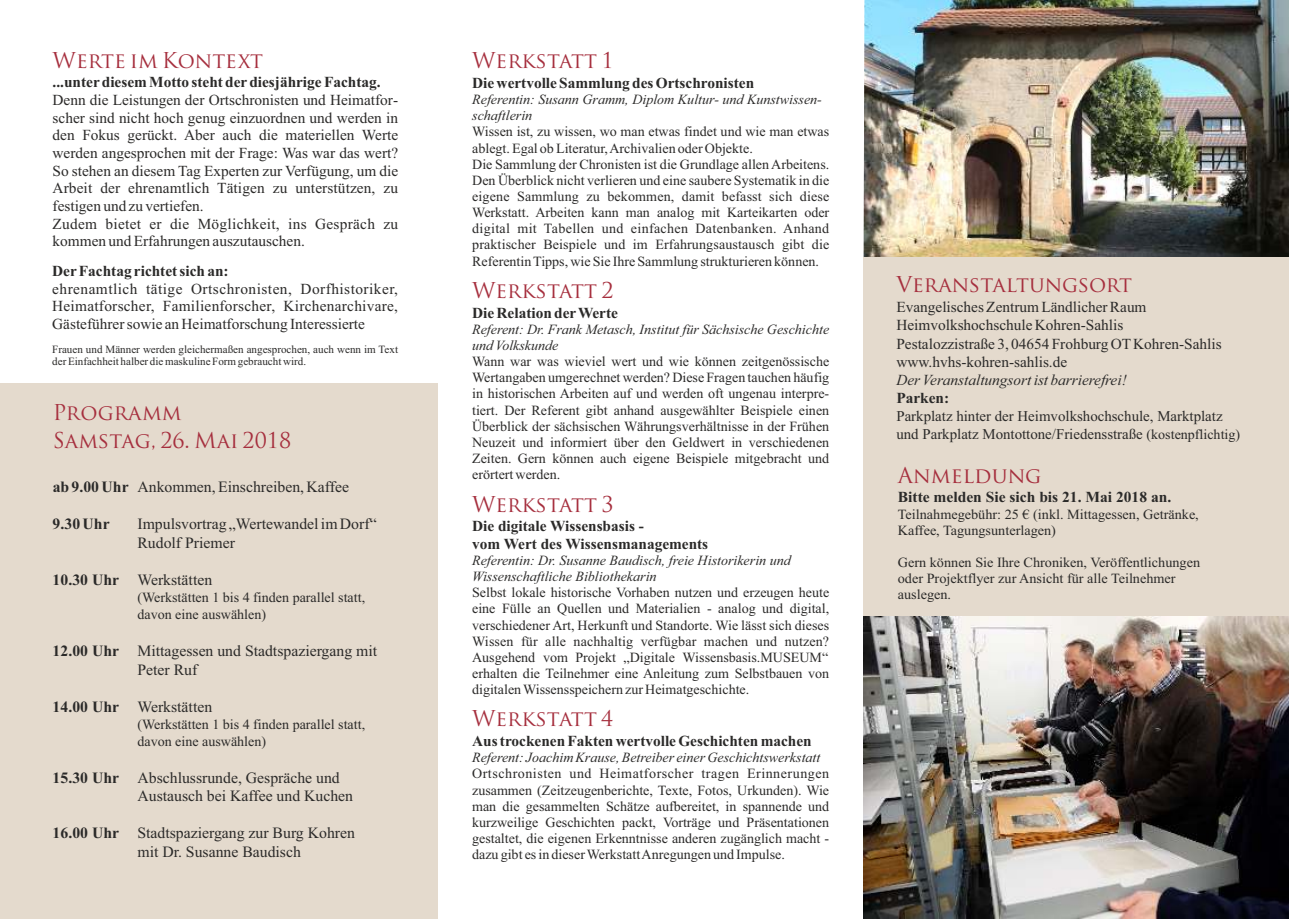
<style>
.page{position:relative;width:1289px;height:919px;background:#fff}
.page>*{position:absolute;margin:0;border:0;box-sizing:border-box;transform-origin:0 0}
.t1{font:21.3px/28.5px "Trajan Pro";color:#a62f3e}
.t2{font:15.75px/18.6px "Times New Roman";color:#2b2a29}
.t3{font:700 15.75px "Times New Roman";color:#2b2a29}
.t4{font:15.3px/17.7px "Times New Roman";color:#2b2a29}
.t5{font:700 15.3px/17.4px "Times New Roman";color:#2b2a29}
.t6{font:15.3px/17.7px "Times New Roman";letter-spacing:.02em;color:#2b2a29}
.t7{font:14.85px/17.9px "Times New Roman";color:#2b2a29}
.t8{font:14.1px/16.2px "Times New Roman";color:#2b2a29}
.t9{font:11.1px/12.8px "Times New Roman";color:#2b2a29}
.s1{font-weight:700}
.s2{font-style:italic}
.s3{font-size:14.1px}
</style>
<div class="page">
<div style="left:0;top:383px;width:438px;height:535px;background:#e4dacd"></div>
<img style="left:863px;top:0;width:425px;height:257px">
<div style="left:863px;top:257px;width:425px;height:362px;background:#e4dacd"></div>
<img style="left:863px;top:616px;width:425px;height:302px">
<p class="t1" style="left:53px;top:48px;width:212px">Werte im Kontext</p>
<p class="t4" style="left:53px;top:75px;width:347px"><span class="s1">...unterdiesem Motto steht derdiesjährige Fachtag.<br></span>Denn die Leistungen der Ortschronisten und Heimatfor&shy;scher sind nicht hoch genug einzuordnen und werden in den Fokus gerückt. Aber auch die materiellen Werte werden angesprochen mit der Frage: Was war das wert?<br>So stehen an diesem Tag Experten zur Verfügung, um die Arbeit der ehrenamtlich Tätigen zu unterstützen, zu festigen und zu vertiefen.<br>Zudem bietet er die Möglichkeit, ins Gespräch zu kommen und Erfahrungen auszutauschen.</p>
<p class="t6" style="left:52px;top:263px;width:347px"><span class="s1">DerFachtag richtet sich an:<br></span>ehrenamtlich tätige Ortschronisten, Dorfhistoriker, Heimatforscher, Familienforscher, Kirchenarchivare, Gästeführer sowie an Heimatforschung Interessierte</p>
<p class="t9" style="left:52px;top:343px;width:347px">Frauen und Männer werden gleichermaßen angesprochen, auch wenn im Text der Einfachheit halber die maskuline Form gebraucht wird.</p>
<p class="t1" style="left:53px;top:400px;width:240px">Programm<br>Samstag, 26. Mai 2018</p>
<p class="t2" style="left:53px;top:479px;width:298px"><span class="s1">ab 9.00 Uhr</span> Ankommen, Einschreiben, Kaffee</p>
<p class="t3" style="left:53px;top:518px;width:58px">9.30 Uhr</p>
<p class="t2" style="left:137px;top:516px;width:241px">Impulsvortrag „Wertewandel im Dorf“<br>Rudolf Priemer</p>
<p class="t2" style="left:53px;top:572px;width:161px"><span class="s1">10.30 Uhr</span> Werkstätten</p>
<p class="t8" style="left:137px;top:590px;width:229px;line-height:16.6px">(Werkstätten 1 bis 4 finden parallel statt, davon eine auswählen)</p>
<p class="t2" style="left:137px;top:643px;width:241px;text-indent:-85px"><span class="s1">12.00 Uhr</span> Mittagessen und Stadtspaziergang mit<br>Peter Ruf</p>
<p class="t2" style="left:53px;top:698px;width:161px"><span class="s1">14.00 Uhr</span> Werkstätten</p>
<p class="t8" style="left:137px;top:717px;width:229px;line-height:16.6px">(Werkstätten 1 bis 4 finden parallel statt, davon eine auswählen)</p>
<p class="t2" style="left:137px;top:769px;width:217px;text-indent:-85px"><span class="s1">15.30 Uhr</span> Abschlussrunde, Gespräche und<br>Austausch bei Kaffee und Kuchen</p>
<p class="t2" style="left:137px;top:825px;width:219px;text-indent:-85px"><span class="s1">16.00 Uhr</span> Stadtspaziergang zur Burg Kohren mit Dr. Susanne Baudisch</p>
<p class="t1" style="left:472px;top:49px;width:143px">Werkstatt 1</p>
<p class="t5" style="left:472px;top:76px;width:283px">Die wertvolle Sammlung des Ortschronisten</p>
<p class="t8" style="left:472px;top:93px;width:358px"><span class="s2">Referentin: Susann Gramm, Diplom Kultur- und Kunstwissen&shy;schaftlerin<br></span>Wissen ist, zu wissen, wo man etwas findet und wie man etwas ablegt. Egal ob Literatur, Archivalien oder Objekte.<br>Die Sammlung der Chronisten ist die Grundlage allen Arbeitens.<br>Den Überblick nicht verlieren und eine saubere Systematik in die eigene Sammlung zu bekommen, damit befasst sich diese Werkstatt. Arbeiten kann man analog mit Karteikarten oder digital mit Tabellen und einfachen Datenbanken. Anhand praktischer Beispiele und im Erfahrungsaustausch gibt die Referentin Tipps, wie Sie Ihre Sammlung strukturieren können.</p>
<p class="t1" style="left:472px;top:278px;width:143px">Werkstatt 2</p>
<p class="t5" style="left:472px;top:305px;width:147px">Die Relation derWerte</p>
<p class="t8" style="left:472px;top:322px;width:358px"><span class="s2">Referent: Dr. Frank Metasch, Institut für Sächsische Geschichte und Volkskunde<br></span>Wann war was wieviel wert und wie können zeitgenössische Wertangaben umgerechnet werden? Diese Fragen tauchen häufig in historischen Arbeiten auf und werden oft ungenau interpre&shy;tiert. Der Referent gibt anhand ausgewählter Beispiele einen Überblick der sächsischen Währungsverhältnisse in der Frühen Neuzeit und informiert über den Geldwert in verschiedenen Zeiten. Gern können auch eigene Beispiele mitgebracht und erörtert werden.</p>
<p class="t1" style="left:472px;top:492px;width:143px">Werkstatt 3</p>
<p class="t5" style="left:472px;top:519px;width:237px">Die digitale Wissensbasis -<br>vom Wert des Wissensmanagements</p>
<p class="t8" style="left:472px;top:553px;width:358px"><span class="s2">Referentin: Dr. Susanne Baudisch, freie Historikerin und Wissenschaftliche Bibliothekarin<br></span>Selbst lokale historische Vorhaben nutzen und erzeugen heute eine Fülle an Quellen und Materialien - analog und digital, verschiedener Art, Herkunft und Standorte. Wie lässt sich dieses Wissen für alle nachhaltig verfügbar machen und nutzen?<br>Ausgehend vom Projekt „Digitale Wissensbasis.MUSEUM“ erhalten die Teilnehmer eine Anleitung zum Selbstbauen von digitalen Wissensspeichern zur Heimatgeschichte.</p>
<p class="t1" style="left:472px;top:706px;width:143px">Werkstatt 4</p>
<p class="t5" style="left:472px;top:733px;width:341px">Aus trockenen Fakten wertvolle Geschichten machen</p>
<p class="t8" style="left:472px;top:751px;width:358px"><span class="s2">Referent: Joachim Krause, Betreiber einer Geschichtswerkstatt </span>Ortschronisten und Heimatforscher tragen Erinnerungen zusammen (Zeitzeugenberichte, Texte, Fotos, Urkunden). Wie man die gesammelten Schätze aufbereitet, in spannende und kurzweilige Geschichten packt, Vorträge und Präsentationen gestaltet, die eigenen Erkenntnisse anderen zugänglich macht - dazu gibt es in dieser Werkstatt Anregungen und Impulse.</p>
<p class="t1" style="left:896px;top:272px;width:237px">Veranstaltungsort</p>
<p class="t4" style="left:896px;top:299px;width:327px;line-height:18.1px">Evangelisches Zentrum Ländlicher Raum Heimvolkshochschule Kohren-Sahlis Pestalozzistraße 3, 04654 Frohburg OTKohren-Sahlis www.hvhs-kohren-sahlis.de<br><span class="s2">Der Veranstaltungsort ist barrierefrei!<br></span><span class="s1">Parken:</span></p>
<p class="t7" style="left:896px;top:408px;width:345px">Parkplatz hinter der Heimvolkshochschule, Marktplatz und Parkplatz Montottone/Friedensstraße <span class="s3">(kostenpflichtig)</span></p>
<p class="t1" style="left:897px;top:463px;width:145px">Anmeldung</p>
<p class="t5" style="left:897px;top:490px;width:275px">Bitte melden Sie sich bis 21. Mai 2018 an.</p>
<p class="t8" style="left:897px;top:507px;width:302px">Teilnahmegebühr: 25 € (inkl. Mittagessen, Getränke,<br>Kaffee, Tagungsunterlagen)</p>
<p class="t8" style="left:897px;top:555px;width:304px">Gern können Sie Ihre Chroniken, Veröffentlichungen oder Projektflyer zur Ansicht für alle Teilnehmer auslegen.</p>
</div>
